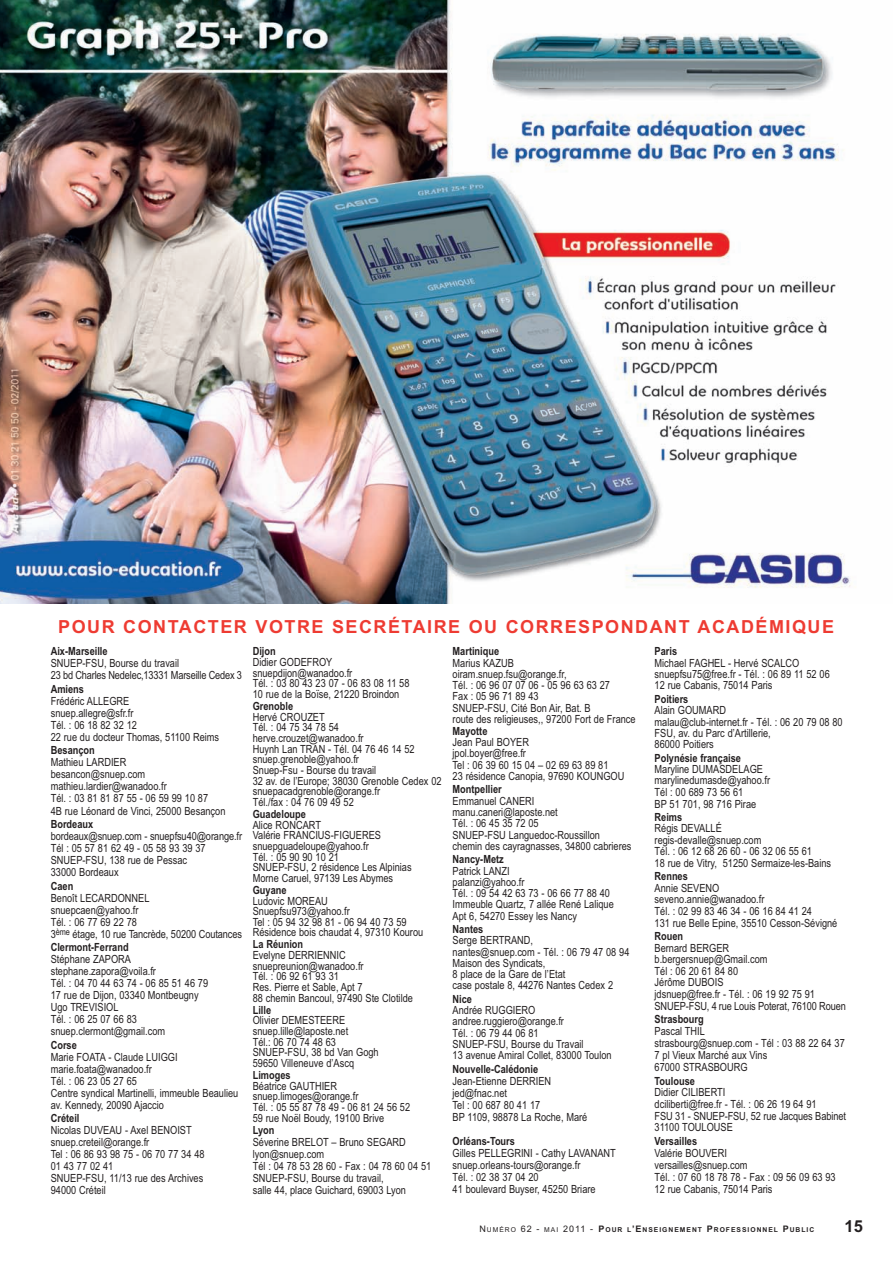
<style>
.page{position:relative;width:893px;height:1263px;background:#fff}
.page>*{position:absolute;margin:0;border:0;box-sizing:border-box;transform-origin:0 0}
.t1{font:700 18px "Arial";letter-spacing:.085em;color:#ee3b32}
.t2{font:700 16.5px "Arial";color:#231f20}
.t3{font:11.25px/12px "Arial Narrow";color:#231f20}
.t4{font:700 11.25px "Arial Narrow";color:#231f20}
.t5{font:700 6.75px "Arial";letter-spacing:.15em;color:#231f20}
.s1{font-weight:400;font-size:9px}
.s2{font-weight:400}
.s3{font-size:9px}
</style>
<div class="page">
<img style="left:0;top:0;width:851px;height:604px">
<h1 class="t1" style="left:58px;top:620px;width:777px">POUR CONTACTER VOTRE SECRÉTAIRE OU CORRESPONDANT ACADÉMIQUE</h1>
<p class="t4" style="left:51px;top:647px;width:58px">Aix-Marseille</p>
<p class="t3" style="left:51px;top:659px;width:193px">SNUEP-FSU, Bourse du travail<br>23 bd Charles Nedelec,13331 Marseille Cedex 3</p>
<p class="t4" style="left:51px;top:685px;width:35px">Amiens</p>
<p class="t3" style="left:51px;top:696px;width:170px">Frédéric ALLEGRE<br>snuep.allegre@sfr.fr<br>Tél. : 06 18 82 32 12<br>22 rue du docteur Thomas, 51100 Reims</p>
<p class="t4" style="left:51px;top:746px;width:46px">Besançon</p>
<p class="t3" style="left:51px;top:758px;width:176px">Mathieu LARDIER<br>besancon@snuep.com mathieu.lardier@wanadoo.fr<br>Tél. : 03 81 81 87 55 - 06 59 99 10 87<br>4B rue Léonard de Vinci, 25000 Besançon</p>
<p class="t4" style="left:51px;top:820px;width:44px">Bordeaux</p>
<p class="t3" style="left:51px;top:831px;width:193px">bordeaux@snuep.com - snuepfsu40@orange.fr<br>Tél : 05 57 81 62 49 - 05 58 93 39 37<br>SNUEP-FSU, 138 rue de Pessac<br>33000 Bordeaux</p>
<p class="t4" style="left:51px;top:881px;width:24px">Caen</p>
<p class="t3" style="left:51px;top:893px;width:193px">Benoît LECARDONNEL<br>snuepcaen@yahoo.fr<br>Tél. : 06 77 69 22 78<br>3<sup>ème</sup> étage, 10 rue Tancrède, 50200 Coutances</p>
<p class="t4" style="left:51px;top:943px;width:79px">Clermont-Ferrand</p>
<p class="t3" style="left:51px;top:954px;width:159px">Stéphane ZAPORA stephane.zapora@voila.fr<br>Tél. : 04 70 44 63 74 - 06 85 51 46 79<br>17 rue de Dijon, 03340 Montbeugny<br>Ugo TREVISIOL<br>Tél. : 06 25 07 66 83 snuep.clermont@gmail.com</p>
<p class="t4" style="left:51px;top:1040px;width:28px">Corse</p>
<p class="t3" style="left:51px;top:1052px;width:189px">Marie FOATA - Claude LUIGGI marie.foata@wanadoo.fr<br>Tél. : 06 23 05 27 65<br>Centre syndical Martinelli, immeuble Beaulieu av. Kennedy, 20090 Ajaccio</p>
<p class="t4" style="left:51px;top:1114px;width:30px">Créteil</p>
<p class="t3" style="left:51px;top:1125px;width:155px">Nicolas DUVEAU - Axel BENOIST snuep.creteil@orange.fr<br>Tel : 06 86 93 98 75 - 06 70 77 34 48<br>01 43 77 02 41<br>SNUEP-FSU, 11/13 rue des Archives<br>94000 Créteil</p>
<p class="t4" style="left:253px;top:647px;width:25px">Dijon</p>
<p class="t3" style="left:253px;top:658px;width:158px;line-height:10.6px">Didier GODEFROY snuepdijon@wanadoo.fr<br>Tél. : 03 80 43 23 07 - 06 83 08 11 58<br>10 rue de la Boïse, 21220 Broindon</p>
<p class="t4" style="left:253px;top:702px;width:42px">Grenoble</p>
<p class="t3" style="left:253px;top:712px;width:190px;line-height:10.6px">Hervé CROUZET<br>Tél. : 04 75 34 78 54 herve.crouzet@wanadoo.fr<br>Huynh Lan TRAN - Tél. 04 76 46 14 52 snuep.grenoble@yahoo.fr<br>Snuep-Fsu - Bourse du travail<br>32 av. de l’Europe; 38030 Grenoble Cedex 02 snuepacadgrenoble@orange.fr<br>Tél./fax : 04 76 09 49 52</p>
<p class="t4" style="left:253px;top:810px;width:55px">Guadeloupe</p>
<p class="t3" style="left:253px;top:820px;width:160px;line-height:10.6px">Alice RONCART<br>Valérie FRANCIUS-FIGUERES snuepguadeloupe@yahoo.fr<br>Tél. : 05 90 90 10 21<br>SNUEP-FSU, 2 résidence Les Alpinias<br>Morne Caruel, 97139 Les Abymes</p>
<p class="t4" style="left:253px;top:886px;width:35px">Guyane</p>
<p class="t3" style="left:253px;top:896px;width:172px;line-height:10.6px">Ludovic MOREAU<br>Snuepfsu973@yahoo.fr<br>Tel : 05 94 32 98 81 - 06 94 40 73 59<br>Résidence bois chaudat 4, 97310 Kourou</p>
<p class="t4" style="left:253px;top:940px;width:52px">La Réunion</p>
<p class="t3" style="left:253px;top:951px;width:162px;line-height:10.6px">Evelyne DERRIENNIC snuepreunion@wanadoo.fr<br>Tél. : 06 92 61 93 31<br>Res. Pierre et Sable, Apt 7<br>88 chemin Bancoul, 97490 Ste Clotilde</p>
<p class="t4" style="left:253px;top:1006px;width:20px">Lille</p>
<p class="t3" style="left:253px;top:1016px;width:127px;line-height:10.6px">Olivier DEMESTEERE snuep.lille@laposte.net<br>Tél.: 06 70 74 48 63<br>SNUEP-FSU, 38 bd Van Gogh<br>59650 Villeneuve d’Ascq</p>
<p class="t4" style="left:253px;top:1071px;width:39px">Limoges</p>
<p class="t3" style="left:253px;top:1081px;width:159px;line-height:10.6px">Béatrice GAUTHIER snuep.limoges@orange.fr<br>Tél. : 05 55 87 78 49 - 06 81 24 56 52<br>59 rue Noël Boudy, 19100 Brive</p>
<p class="t4" style="left:253px;top:1125px;width:23px">Lyon</p>
<p class="t3" style="left:253px;top:1137px;width:180px">Séverine BRELOT – Bruno SEGARD lyon@snuep.com<br>Tél : 04 78 53 28 60 - Fax : 04 78 60 04 51<br>SNUEP-FSU, Bourse du travail,<br>salle 44, place Guichard, 69003 Lyon</p>
<p class="t4" style="left:453px;top:647px;width:48px">Martinique</p>
<p class="t3" style="left:453px;top:658px;width:185px;line-height:11.2px">Marius KAZUB<br>oiram.snuep.fsu@orange.fr,<br>Tél. : 06 96 07 07 06 - 05 96 63 63 27<br>Fax : 05 96 71 89 43<br>SNUEP-FSU, Cité Bon Air, Bat. B<br>route des religieuses,, 97200 Fort de France</p>
<p class="t4" style="left:453px;top:727px;width:36px">Mayotte</p>
<p class="t3" style="left:453px;top:738px;width:173px;line-height:11.2px">Jean Paul BOYER<br>jpol.boyer@free.fr<br>Tel : 06 39 60 15 04 – 02 69 63 89 81<br>23 résidence Canopia, 97690 KOUNGOU</p>
<p class="t4" style="left:453px;top:785px;width:51px">Montpellier</p>
<p class="t3" style="left:453px;top:796px;width:180px;line-height:11.2px">Emmanuel CANERI manu.caneri@laposte.net<br>Tél. : 06 45 35 72 05<br>SNUEP-FSU Languedoc-Roussillon chemin des cayragnasses, 34800 cabrieres</p>
<p class="t4" style="left:453px;top:855px;width:53px">Nancy-Metz</p>
<p class="t3" style="left:453px;top:866px;width:163px;line-height:11.2px">Patrick LANZI<br>palanzi@yahoo.fr<br>Tél. : 09 54 42 63 73 - 06 66 77 88 40<br>Immeuble Quartz, 7 allée René Lalique<br>Apt 6, 54270 Essey les Nancy</p>
<p class="t4" style="left:453px;top:925px;width:32px">Nantes</p>
<p class="t3" style="left:453px;top:936px;width:178px;line-height:11.2px">Serge BERTRAND,<br>nantes@snuep.com - Tél. : 06 79 47 08 94<br>Maison des Syndicats,<br>8 place de la Gare de l’Etat<br>case postale 8, 44276 Nantes Cedex 2</p>
<p class="t4" style="left:453px;top:995px;width:21px">Nice</p>
<p class="t3" style="left:453px;top:1005px;width:161px;line-height:11.2px">Andrée RUGGIERO andree.ruggiero@orange.fr<br>Tél. : 06 79 44 06 81<br>SNUEP-FSU, Bourse du Travail<br>13 avenue Amiral Collet, 83000 Toulon</p>
<p class="t4" style="left:453px;top:1064px;width:87px">Nouvelle-Calédonie</p>
<p class="t3" style="left:453px;top:1076px;width:136px">Jean-Etienne DERRIEN jed@fnac.net<br>Tel : 00 687 80 41 17<br>BP 1109, 98878 La Roche, Maré</p>
<p class="t4" style="left:453px;top:1137px;width:64px">Orléans-Tours</p>
<p class="t3" style="left:453px;top:1148px;width:165px">Gilles PELLEGRINI - Cathy LAVANANT snuep.orleans-tours@orange.fr<br>Tél. : 02 38 37 04 20<br>41 boulevard Buyser, 45250 Briare</p>
<p class="t4" style="left:655px;top:647px;width:24px">Paris</p>
<p class="t3" style="left:655px;top:658px;width:177px;line-height:11.2px">Michael FAGHEL - Hervé SCALCO snuepfsu75@free.fr - Tél. : 06 89 11 52 06<br>12 rue Cabanis, 75014 Paris</p>
<p class="t4" style="left:655px;top:695px;width:35px">Poitiers</p>
<p class="t3" style="left:655px;top:705px;width:190px;line-height:11.4px">Alain GOUMARD<br>malau@club-internet.fr - Tél. : 06 20 79 08 80<br>FSU, av. du Parc d’Artillerie,<br>86000 Poitiers</p>
<p class="t4" style="left:655px;top:754px;width:88px">Polynésie française</p>
<p class="t3" style="left:655px;top:764px;width:117px;line-height:11.6px">Maryline DUMASDELAGE marylinedumasde@yahoo.fr<br>Tél : 00 689 73 56 61<br>BP 51 701, 98 716 Pirae</p>
<p class="t4" style="left:655px;top:813px;width:29px">Reims</p>
<p class="t3" style="left:655px;top:824px;width:178px;line-height:11.6px">Régis DEVALLÉ regis-devalle@snuep.com<br>Tél. : 06 12 68 26 60 - 06 32 06 55 61<br>18 rue de Vitry, 51250 Sermaize-les-Bains</p>
<p class="t4" style="left:655px;top:872px;width:35px">Rennes</p>
<p class="t3" style="left:655px;top:883px;width:184px;line-height:11.6px">Annie SEVENO<br>seveno.annie@wanadoo.fr<br>Tél. : 02 99 83 46 34 - 06 16 84 41 24<br>131 rue Belle Epine, 35510 Cesson-Sévigné</p>
<p class="t4" style="left:655px;top:932px;width:30px">Rouen</p>
<p class="t3" style="left:655px;top:943px;width:193px;line-height:11.6px">Bernard BERGER<br>b.bergersnuep@Gmail.com<br>Tél : 06 20 61 84 80<br>Jérôme DUBOIS<br>jdsnuep@free.fr - Tél. : 06 19 92 75 91<br>SNUEP-FSU, 4 rue Louis Poterat, 76100 Rouen</p>
<p class="t4" style="left:655px;top:1015px;width:51px">Strasbourg</p>
<p class="t3" style="left:655px;top:1026px;width:192px">Pascal THIL<br>strasbourg@snuep.com - Tél : 03 88 22 64 37<br>7 pl Vieux Marché aux Vins<br>67000 STRASBOURG</p>
<p class="t4" style="left:655px;top:1076px;width:42px">Toulouse</p>
<p class="t3" style="left:655px;top:1087px;width:193px">Didier CILIBERTI<br>dciliberti@free.fr - Tél. : 06 26 19 64 91<br>FSU 31 - SNUEP-FSU, 52 rue Jacques Babinet<br>31100 TOULOUSE</p>
<p class="t4" style="left:655px;top:1136px;width:44px">Versailles</p>
<p class="t3" style="left:655px;top:1148px;width:183px">Valérie BOUVERI<br>versailles@snuep.com<br>Tél. : 07 60 18 78 78 - Fax : 09 56 09 63 93<br>12 rue Cabanis, 75014 Paris</p>
<p class="t5" style="left:479px;top:1227px;width:336px"><span class="s1">N</span><span class="s2">UMÉRO</span> <span class="s1">62 -</span> <span class="s2">MAI</span> <span class="s1">2011 -</span> <span class="s3">P</span>OUR L<span class="s3">’E</span>NSEIGNEMENT <span class="s3">P</span>ROFESSIONNEL <span class="s3">P</span>UBLIC</p>
<h2 class="t2" style="left:845px;top:1220px;width:20px">15</h2>
</div>
